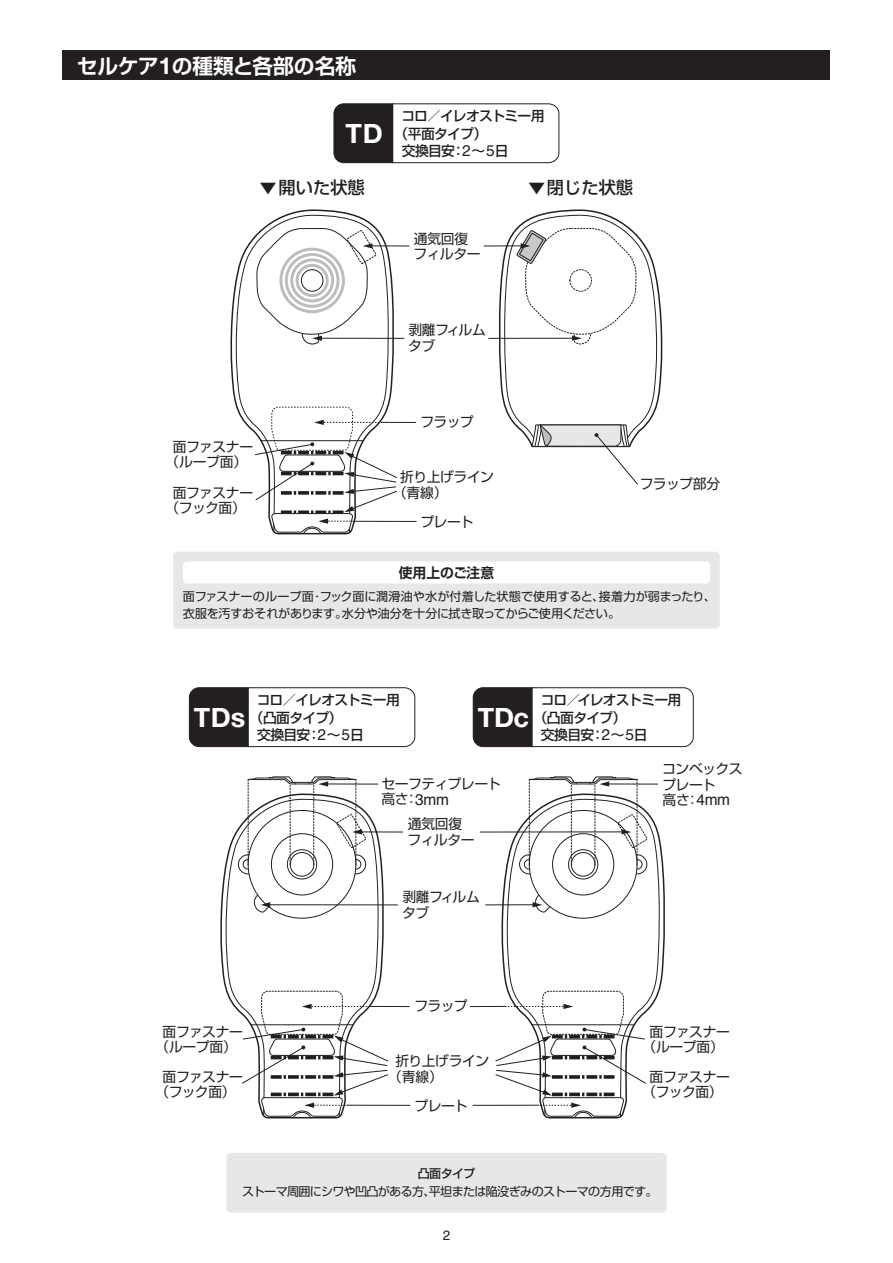
<style>
.page{position:relative;width:893px;height:1263px;background:#fff}
.page>*{position:absolute;margin:0;border:0;box-sizing:border-box;transform-origin:0 0}
.t1{font:700 27px "Helvetica Neue";letter-spacing:-.005em;color:#fff}
.t2{font:700 20.7px "Shin Go Pro De";color:#fff}
.t3{font:500 17.25px "Shin Go Pro";color:#231f20}
.t4{font:13.8px/15.6px "Shin Go Pro";letter-spacing:-.03em;color:#231f20}
.t5{font:500 13.8px "Shin Go Pro";letter-spacing:-.055em;color:#231f20}
.t6{font:700 13.8px "Shin Go Pro De";color:#231f20}
.t7{font:13.5px "Helvetica";color:#231f20}
.t8{font:12.15px/16.4px "Shin Go Pro";letter-spacing:-.015em;color:#231f20}
.t9{font:12.15px "Shin Go Pro";letter-spacing:-.04em;color:#231f20}
.t10{font:500 12.15px "Shin Go Pro";letter-spacing:-.055em;color:#231f20}
.s1{font-family:"Helvetica Neue";font-size:23.25px}
.s2{font-family:"Helvetica";font-weight:400;font-size:15.45px}
.s3{font-size:18.9px}
.s4{font-family:"Helvetica";font-size:15.45px}
</style>
<div class="page">
<div style="left:62px;top:51px;width:768px;height:29px;background:#231f20"></div>
<svg style="left:501px;top:794px;width:164px;height:195px"></svg>
<svg style="left:506px;top:798px;width:154px;height:214px"></svg>
<svg style="left:520px;top:855px;width:19px;height:19px"></svg>
<div style="left:519px;top:854px;width:20px;height:20px;border:1px solid #231f20;border-radius:50%"></div>
<svg style="left:628px;top:855px;width:19px;height:19px"></svg>
<div style="left:627px;top:854px;width:20px;height:20px;border:1px solid #231f20;border-radius:50%"></div>
<svg style="left:524px;top:859px;width:10px;height:10px"></svg>
<div style="left:524px;top:859px;width:10px;height:10px;border:1px solid #231f20;border-radius:50%"></div>
<div style="left:632px;top:859px;width:10px;height:10px;border:1px solid #231f20;border-radius:50%"></div>
<div style="left:529px;top:810px;width:108px;height:108px;background:#fff;border-radius:50%"></div>
<div style="left:568px;top:849px;width:30px;height:30px;border:1px solid #231f20;border-radius:50%"></div>
<div style="left:571px;top:852px;width:24px;height:24px;border:1px solid #231f20;border-radius:50%"></div>
<svg style="left:220px;top:832px;width:167px;height:157px"></svg>
<svg style="left:225px;top:813px;width:154px;height:201px"></svg>
<svg style="left:238px;top:855px;width:19px;height:19px"></svg>
<div style="left:238px;top:854px;width:20px;height:20px;border:1px solid #231f20;border-radius:50%"></div>
<svg style="left:347px;top:855px;width:19px;height:19px"></svg>
<div style="left:346px;top:854px;width:20px;height:20px;border:1px solid #231f20;border-radius:50%"></div>
<svg style="left:243px;top:859px;width:10px;height:10px"></svg>
<div style="left:243px;top:859px;width:10px;height:10px;border:1px solid #231f20;border-radius:50%"></div>
<div style="left:351px;top:859px;width:10px;height:10px;border:1px solid #231f20;border-radius:50%"></div>
<div style="left:248px;top:810px;width:108px;height:108px;background:#fff;border-radius:50%"></div>
<div style="left:287px;top:849px;width:30px;height:30px;border:1px solid #231f20;border-radius:50%"></div>
<div style="left:290px;top:852px;width:24px;height:24px;border:1px solid #231f20;border-radius:50%"></div>
<hr style="left:369px;top:1006px;width:41px;height:1px;background:#231f20">
<hr style="left:470px;top:1006px;width:36px;height:1px;background:#231f20">
<hr style="left:346px;top:1105px;width:64px;height:1px;background:#231f20">
<svg style="left:241px;top:990px;width:148px;height:129px"></svg>
<hr style="left:473px;top:1105px;width:66px;height:1px;background:#231f20">
<svg style="left:495px;top:990px;width:152px;height:129px"></svg>
<hr style="left:268px;top:904px;width:130px;height:1px;background:#231f20">
<svg style="left:252px;top:893px;width:19px;height:20px"></svg>
<hr style="left:360px;top:831px;width:43px;height:1px;background:#231f20">
<hr style="left:325px;top:783px;width:53px;height:1px;background:#231f20">
<svg style="left:247px;top:776px;width:120px;height:90px"></svg>
<hr style="left:480px;top:831px;width:143px;height:1px;background:#231f20">
<hr style="left:485px;top:904px;width:50px;height:1px;background:#231f20">
<svg style="left:532px;top:893px;width:20px;height:20px"></svg>
<hr style="left:606px;top:783px;width:52px;height:1px;background:#231f20">
<svg style="left:529px;top:776px;width:119px;height:90px"></svg>
<svg style="left:472px;top:687px;width:222px;height:60px"></svg>
<div style="left:226px;top:1153px;width:440px;height:59px;background:#e6e7e9;border-radius:4px"></div>
<svg style="left:189px;top:687px;width:227px;height:60px"></svg>
<svg style="left:230px;top:209px;width:167px;height:197px"></svg>
<svg style="left:236px;top:214px;width:153px;height:219px"></svg>
<hr style="left:371px;top:245px;width:38px;height:1px;background:#231f20">
<hr style="left:320px;top:338px;width:84px;height:1px;background:#231f20">
<svg style="left:256px;top:228px;width:120px;height:117px"></svg>
<hr style="left:381px;top:422px;width:35px;height:1px;background:#231f20">
<hr style="left:355px;top:521px;width:61px;height:1px;background:#231f20">
<svg style="left:254px;top:406px;width:144px;height:129px"></svg>
<hr style="left:488px;top:338px;width:86px;height:1px;background:#231f20">
<hr style="left:484px;top:245px;width:38px;height:1px;background:#231f20">
<svg style="left:495px;top:209px;width:167px;height:276px"></svg>
<svg style="left:333px;top:103px;width:227px;height:60px"></svg>
<div style="left:173px;top:552px;width:547px;height:76px;background:#e6e7e9;border-radius:4px"></div>
<div style="left:183px;top:561px;width:527px;height:22px;background:#fff;border-radius:4px"></div>
<p class="t2" style="left:77px;top:49px;width:281px">セルケア<span class="s1">1</span>の種類と各部の名称</p>
<p class="t1" style="left:345px;top:112px;width:39px">TD</p>
<p class="t5" style="left:401px;top:105px;width:145px">コロ／イレオストミー用</p>
<p class="t5" style="left:394px;top:122px;width:94px">（平面タイプ）</p>
<p class="t5" style="left:402px;top:139px;width:108px">交換目安：<span class="s2">2</span>～<span class="s2">5</span>日</p>
<p class="t3" style="left:260px;top:174px;width:107px"><span class="s3">▼</span>開いた状態</p>
<p class="t3" style="left:528px;top:174px;width:107px"><span class="s3">▼</span>閉じた状態</p>
<p class="t4" style="left:413px;top:229px;width:68px">通気回復フィルター</p>
<p class="t4" style="left:408px;top:321px;width:79px">剥離フィルムタブ</p>
<p class="t4" style="left:166px;top:437px;width:89px;text-align:center">面ファスナー（ループ面）</p>
<p class="t4" style="left:420px;top:413px;width:55px">フラップ</p>
<p class="t4" style="left:400px;top:468px;width:95px">折り上げライン</p>
<p class="t4" style="left:173px;top:483px;width:82px">面ファスナー</p>
<p class="t4" style="left:393px;top:483px;width:56px">（青線）</p>
<p class="t4" style="left:166px;top:499px;width:82px">（フック面）</p>
<p class="t4" style="left:420px;top:512px;width:55px">プレート</p>
<p class="t4" style="left:640px;top:474px;width:82px">フラップ部分</p>
<p class="t6" style="left:399px;top:561px;width:97px">使用上のご注意</p>
<p class="t8" style="left:183px;top:587px;width:534px">面ファスナーのループ面･フック面に潤滑油や水が付着した状態で使用すると、接着力が弱まったり、衣服を汚すおそれがあります。水分や油分を十分に拭き取ってからご使用ください。</p>
<p class="t1" style="left:194px;top:696px;width:53px">TDs</p>
<p class="t5" style="left:257px;top:689px;width:145px">コロ／イレオストミー用</p>
<p class="t5" style="left:250px;top:706px;width:94px">（凸面タイプ）</p>
<p class="t5" style="left:257px;top:723px;width:108px">交換目安：<span class="s2">2</span>～<span class="s2">5</span>日</p>
<p class="t1" style="left:478px;top:696px;width:53px">TDc</p>
<p class="t4" style="left:381px;top:774px;width:121px">セーフティプレート高さ：<span class="s4">3mm</span></p>
<p class="t4" style="left:407px;top:814px;width:68px">通気回復フィルター</p>
<p class="t5" style="left:541px;top:689px;width:142px">コロ／イレオストミー用</p>
<p class="t5" style="left:534px;top:706px;width:94px">（凸面タイプ）</p>
<p class="t5" style="left:541px;top:723px;width:108px">交換目安：<span class="s2">2</span>～<span class="s2">5</span>日</p>
<p class="t4" style="left:662px;top:759px;width:82px">コンベックスプレート<br>高さ：<span class="s4">4mm</span></p>
<p class="t4" style="left:402px;top:887px;width:79px">剥離フィルムタブ</p>
<p class="t4" style="left:155px;top:1022px;width:89px;text-align:center">面ファスナー（ループ面）</p>
<p class="t4" style="left:155px;top:1067px;width:89px;text-align:center">面ファスナー（フック面）</p>
<p class="t4" style="left:414px;top:997px;width:55px">フラップ</p>
<p class="t4" style="left:388px;top:1052px;width:102px;text-indent:7px">折り上げライン（青線）</p>
<p class="t4" style="left:414px;top:1096px;width:55px">プレート</p>
<p class="t10" style="left:418px;top:1163px;width:59px">凸面タイプ</p>
<p class="t4" style="left:642px;top:1022px;width:89px;text-align:center">面ファスナー（ループ面）</p>
<p class="t4" style="left:642px;top:1067px;width:89px;text-align:center">面ファスナー（フック面）</p>
<p class="t9" style="left:242px;top:1182px;width:417px">ストーマ周囲にシワや凹凸がある方、平坦または陥没ぎみのストーマの方用です。</p>
<p class="t7" style="left:443px;top:1225px;width:9px">2</p>
</div>
